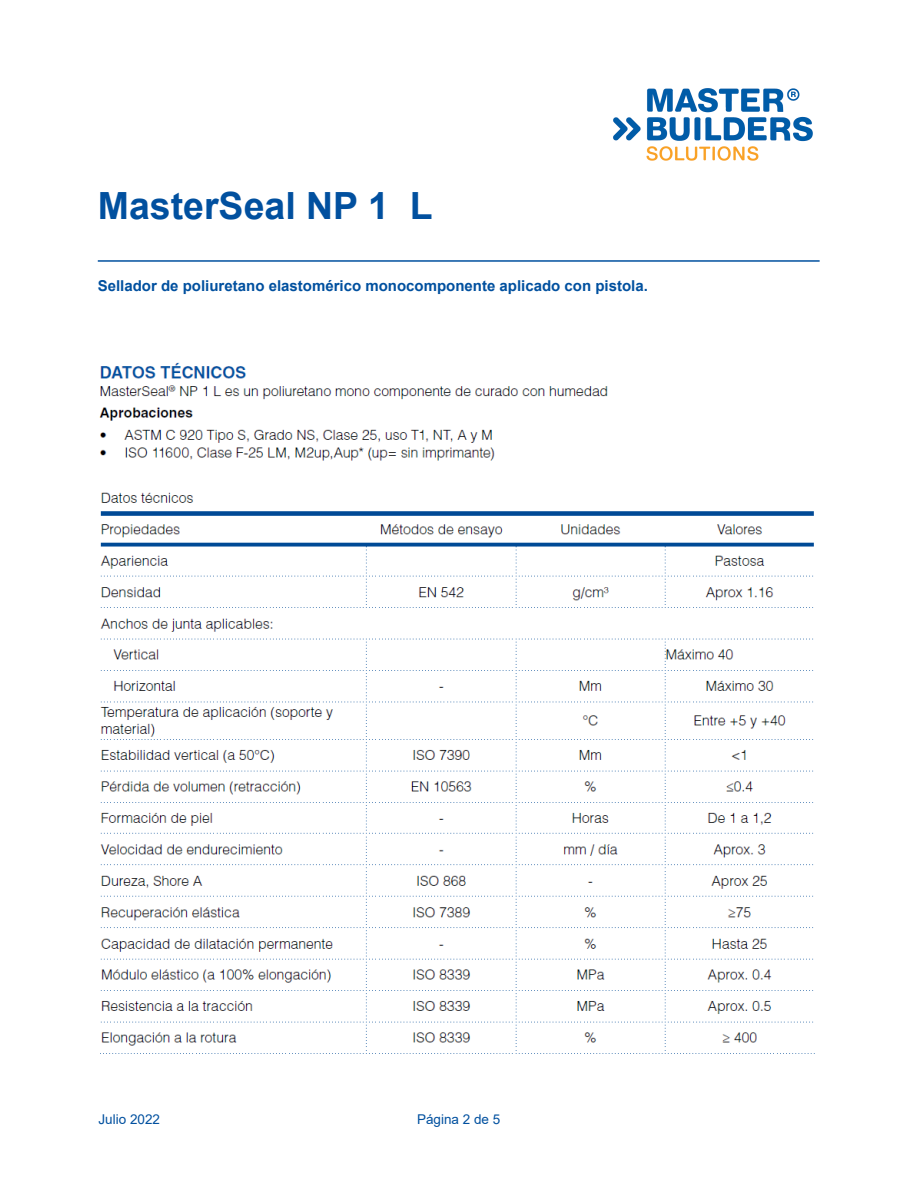
<style>
.page{position:relative;width:918px;height:1188px;background:#fff}
.page>*{position:absolute;margin:0;border:0;box-sizing:border-box;transform-origin:0 0}
.t1{font:700 37.5px "Arial";color:#01509f}
.t2{font:700 15px "Arial";color:#01509f}
.t3{font:13.5px "Arial";color:#01509f}
</style>
<div class="page">
<hr style="left:98px;top:260px;width:722px;height:2px;background:#01509f">
<img style="left:613px;top:88px;width:200px;height:73px">
<img style="left:99px;top:362px;width:716px;height:692px">
<h1 class="t1" style="left:98px;top:179px;width:336px">MasterSeal NP 1 L</h1>
<p class="t2" style="left:98px;top:276px;width:552px">Sellador de poliuretano elastomérico monocomponente aplicado con pistola.</p>
<p class="t3" style="left:99px;top:1110px;width:63px">Julio 2022</p>
<p class="t3" style="left:417px;top:1110px;width:85px">Página 2 de 5</p>
</div>
